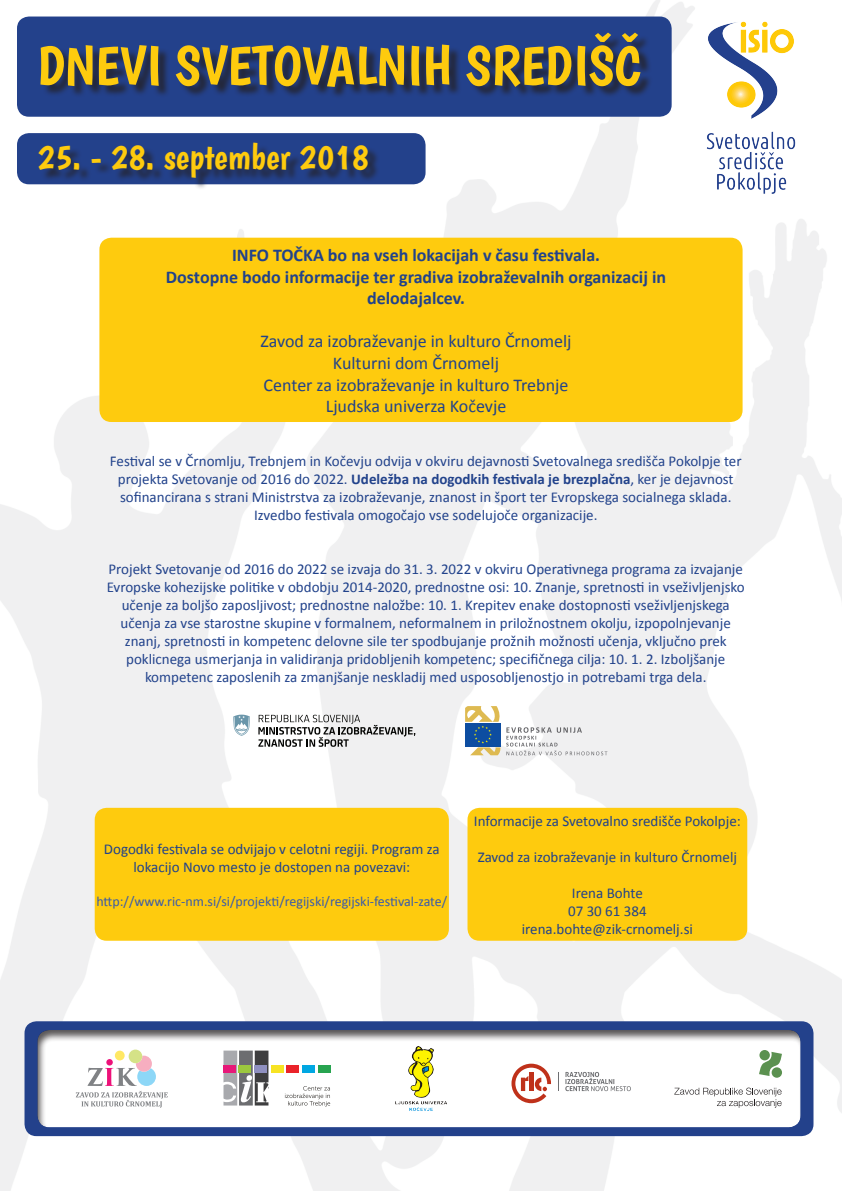
<style>
.page{position:relative;width:842px;height:1191px;background:#fff}
.page>*{position:absolute;margin:0;border:0;box-sizing:border-box;transform-origin:0 0}
.t1{font:55px "Boogaloo";color:#fecb0e}
.t2{font:36px "Boogaloo";color:#fecb0e}
.t3{font:18px "Calibri";color:#21428b}
.t4{font:700 18px/21.6px "Calibri";color:#21428b;text-align:center}
.t5{font:15px/18px "Calibri";color:#21428b;text-align:center}
.t6{font:14px "Calibri";color:#3a5ba9}
.s1{font-weight:700}
</style>
<div class="page">
<img style="left:0;top:0;width:842px;height:1191px">
<img style="left:677px;top:0;width:148px;height:202px">
<div style="left:17px;top:17px;width:655px;height:100px;background:#23418b;border-radius:12px"></div>
<div style="left:42px;top:35px;width:611px;height:64px;background:#231f20;opacity:.75"></div>
<div style="left:25px;top:1021px;width:788px;height:115px;background:#23418b;border-radius:12px"></div>
<div style="left:99px;top:238px;width:643px;height:184px;background:#fecb0e;border-radius:12px"></div>
<div style="left:467px;top:808px;width:280px;height:132px;background:#fecb0e;border-radius:12px"></div>
<div style="left:95px;top:808px;width:354px;height:132px;background:#fecb0e;border-radius:12px"></div>
<div style="left:36px;top:1029px;width:765px;height:99px;background:#231f20;opacity:.75"></div>
<svg style="left:76px;top:1049px;width:92px;height:58px;background:#e8e4e5"></svg>
<svg style="left:223px;top:1050px;width:45px;height:55px;background:#9d9c9f"></svg>
<div style="left:223px;top:1065px;width:12px;height:8px;background:#e71878"></div>
<div style="left:238px;top:1065px;width:13px;height:8px;background:#9cc83e"></div>
<div style="left:254px;top:1065px;width:13px;height:8px;background:#8f90c0"></div>
<div style="left:271px;top:1065px;width:13px;height:8px;background:#f7e323"></div>
<div style="left:286px;top:1065px;width:13px;height:8px;background:#ea232a"></div>
<div style="left:302px;top:1065px;width:13px;height:8px;background:#00a7e2"></div>
<div style="left:318px;top:1065px;width:12px;height:8px;background:#28a450"></div>
<svg style="left:285px;top:1086px;width:45px;height:20px"></svg>
<img style="left:386px;top:1046px;width:70px;height:65px">
<svg style="left:233px;top:714px;width:17px;height:21px"></svg>
<svg style="left:258px;top:714px;width:157px;height:33px"></svg>
<svg style="left:465px;top:706px;width:142px;height:49px"></svg>
<div style="left:17px;top:133px;width:409px;height:51px;background:#23418b;border-radius:12px"></div>
<div style="left:41px;top:144px;width:339px;height:46px;background:#231f20;opacity:.75"></div>
<div style="left:772px;top:1067px;width:10px;height:10px;background:#5b9150;border-radius:50%"></div>
<svg style="left:759px;top:1051px;width:23px;height:25px"></svg>
<svg style="left:674px;top:1087px;width:108px;height:20px;background:#e0e0e0"></svg>
<svg style="left:558px;top:1072px;width:1px;height:19px"></svg>
<svg style="left:565px;top:1072px;width:66px;height:19px"></svg>
<svg style="left:511px;top:1063px;width:40px;height:40px;background:#e5ada4"></svg>
<p class="t1" style="left:37px;top:33px;width:605px">DNEVI SVETOVALNIH SREDIŠČ</p>
<p class="t2" style="left:37px;top:135px;width:333px">25. - 28. september 2018</p>
<p class="t4" style="left:232px;top:244px;width:370px">INFO TOČKA bo na vseh lokacijah v času festivala.</p>
<p class="t4" style="left:166px;top:266px;width:502px">Dostopne bodo informacije ter gradiva izobraževalnih organizacij in delodajalcev.</p>
<p class="t3" style="left:260px;top:330px;width:313px">Zavod za izobraževanje in kulturo Črnomelj</p>
<p class="t3" style="left:333px;top:352px;width:168px">Kulturni dom Črnomelj</p>
<p class="t3" style="left:264px;top:373px;width:306px">Center za izobraževanje in kulturo Trebnje</p>
<p class="t3" style="left:326px;top:395px;width:182px">Ljudska univerza Kočevje</p>
<p class="t5" style="left:110px;top:452px;width:633px">Festival se v Črnomlju, Trebnjem in Kočevju odvija v okviru dejavnosti Svetovalnega središča Pokolpje ter projekta Svetovanje od 2016 do 2022. <span class="s1">Udeležba na dogodkih festivala je brezplačna</span>, ker je dejavnost sofinancirana s strani Ministrstva za izobraževanje, znanost in šport ter Evropskega socialnega sklada.<br>Izvedbo festivala omogočajo vse sodelujoče organizacije.</p>
<p class="t5" style="left:107px;top:560px;width:640px">Projekt Svetovanje od 2016 do 2022 se izvaja do 31. 3. 2022 v okviru Operativnega programa za izvajanje Evropske kohezijske politike v obdobju 2014-2020, prednostne osi: 10. Znanje, spretnosti in vseživljenjsko učenje za boljšo zaposljivost; prednostne naložbe: 10. 1. Krepitev enake dostopnosti vseživljenjskega učenja za vse starostne skupine v formalnem, neformalnem in priložnostnem okolju, izpopolnjevanje znanj, spretnosti in kompetenc delovne sile ter spodbujanje prožnih možnosti učenja, vključno prek poklicnega usmerjanja in validiranja pridobljenih kompetenc; specifičnega cilja: 10. 1. 2. Izboljšanje kompetenc zaposlenih za zmanjšanje neskladij med usposobljenostjo in potrebami trga dela.</p>
<p class="t5" style="left:104px;top:839px;width:337px">Dogodki festivala se odvijajo v celotni regiji. Program za lokacijo Novo mesto je dostopen na povezavi:</p>
<p class="t6" style="left:96px;top:892px;width:352px">http://www.ric-nm.si/si/projekti/regijski/regijski-festival-zate/</p>
<p class="t5" style="left:474px;top:812px;width:268px">Informacije za Svetovalno središče Pokolpje:</p>
<p class="t5" style="left:478px;top:848px;width:261px">Zavod za izobraževanje in kulturo Črnomelj</p>
<p class="t5" style="left:572px;top:884px;width:72px">Irena Bohte</p>
<p class="t5" style="left:568px;top:902px;width:80px">07 30 61 384</p>
<p class="t5" style="left:522px;top:920px;width:173px">irena.bohte@zik-crnomelj.si</p>
</div>
